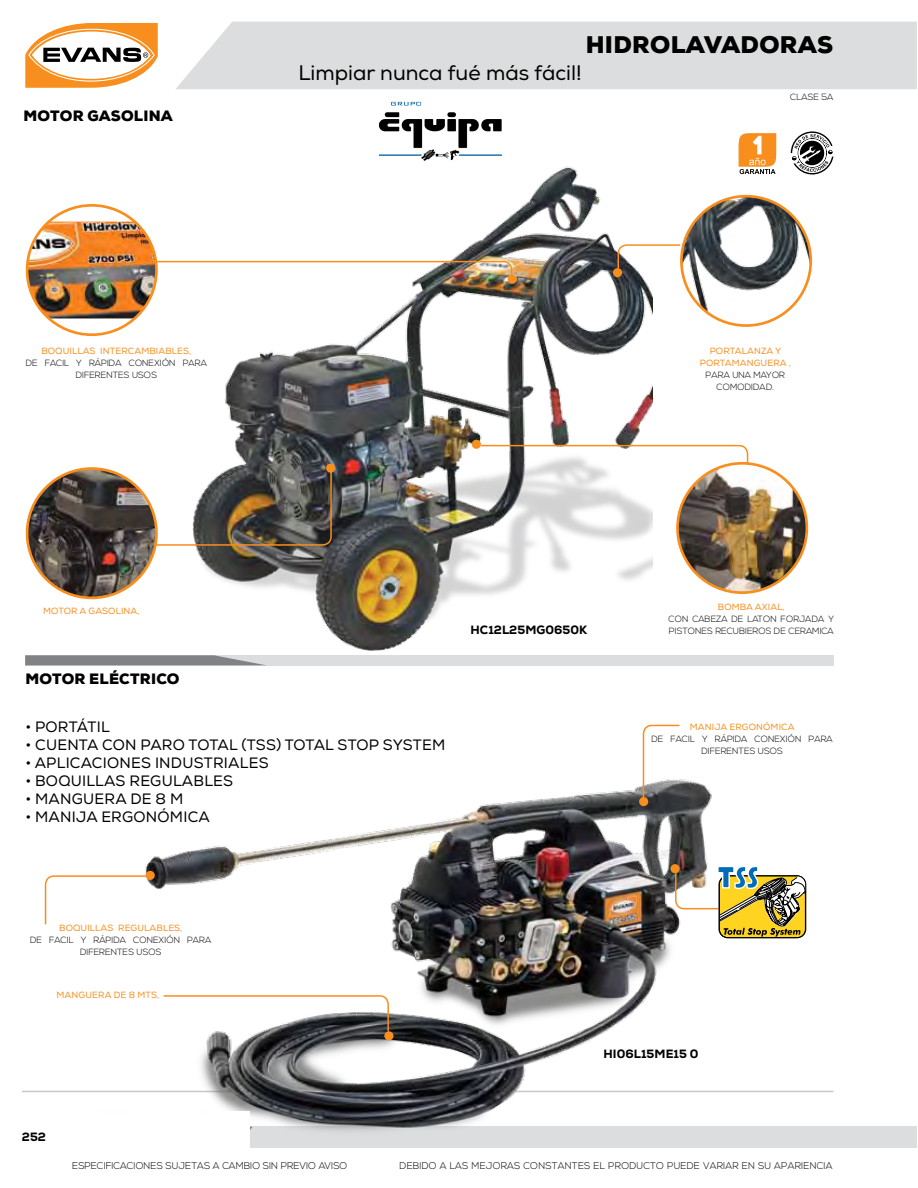
<style>
.page{position:relative;width:918px;height:1188px;background:#fff}
.page>*{position:absolute;margin:0;border:0;box-sizing:border-box;transform-origin:0 0}
.t1{font:900 24px "Nexa";letter-spacing:.015em;color:#000}
.t2{font:21px "Nexa";color:#000}
.t3{font:15px "Nexa";letter-spacing:.015em;color:#000}
.t4{font:900 15px "Nexa";letter-spacing:.015em;color:#000}
.t5{font:15px "Nexa";letter-spacing:-.01em;color:#000}
.t6{font:800 12px "Nexa";letter-spacing:.005em;color:#000}
.t7{font:300 9.75px "Nexa";letter-spacing:.02em;color:#000}
.t8{font:300 9.75px "Nexa";color:#000}
.t9{font:300 9px/12px "Nexa";color:#000;text-align:center}
.t10{font:9px/12px "Nexa";letter-spacing:.015em;color:#f78e1e}
</style>
<div class="page">
<div style="left:233px;top:1127px;width:684px;height:21px;background:#dcddde"></div>
<div style="left:176px;top:22px;width:741px;height:67px;background:#dcddde"></div>
<svg style="left:25px;top:23px;width:133px;height:65px"></svg>
<hr style="left:22px;top:1091px;width:811px;height:1px;background:#c7c8ca">
<svg style="left:791px;top:131px;width:42px;height:43px"></svg>
<img style="left:137px;top:166px;width:515px;height:485px">
<img style="left:136px;top:779px;width:581px;height:352px">
<div style="left:508px;top:275px;width:9px;height:9px;background:#f78e1e;border-radius:50%"></div>
<div style="left:326px;top:464px;width:9px;height:9px;background:#f78e1e;border-radius:50%"></div>
<div style="left:384px;top:1031px;width:9px;height:9px;background:#f78e1e;border-radius:50%"></div>
<div style="left:146px;top:871px;width:9px;height:9px;background:#f78e1e;border-radius:50%"></div>
<div style="left:639px;top:797px;width:9px;height:9px;background:#f78e1e;border-radius:50%"></div>
<svg style="left:670px;top:864px;width:10px;height:9px"></svg>
<div style="left:472px;top:440px;width:9px;height:9px;background:#f78e1e;border-radius:50%"></div>
<div style="left:613px;top:268px;width:9px;height:9px;background:#f78e1e;border-radius:50%"></div>
<img style="left:157px;top:260px;width:356px;height:19px">
<svg style="left:617px;top:244px;width:64px;height:26px"></svg>
<svg style="left:479px;top:444px;width:270px;height:23px"></svg>
<svg style="left:162px;top:994px;width:228px;height:39px"></svg>
<img style="left:142px;top:470px;width:191px;height:76px">
<svg style="left:44px;top:875px;width:103px;height:51px"></svg>
<svg style="left:642px;top:724px;width:39px;height:76px"></svg>
<img style="left:678px;top:463px;width:129px;height:130px;border-radius:65px">
<div style="left:676px;top:462px;width:132px;height:132px;border:3px solid #f78e1e;border-radius:50%"></div>
<img style="left:27px;top:469px;width:129px;height:129px;border-radius:65px">
<div style="left:26px;top:467px;width:132px;height:132px;border:3px solid #f78e1e;border-radius:50%"></div>
<svg style="left:27px;top:205px;width:129px;height:130px"></svg>
<img style="left:27px;top:222px;width:129px;height:96px">
<div style="left:26px;top:204px;width:132px;height:132px;border:3px solid #f78e1e;border-radius:50%"></div>
<img style="left:681px;top:196px;width:130px;height:123px">
<div style="left:680px;top:195px;width:132px;height:132px;border:3px solid #f78e1e;border-radius:50%"></div>
<div style="left:25px;top:655px;width:809px;height:10px;background:#dcddde"></div>
<svg style="left:25px;top:655px;width:239px;height:10px;background:#8c8d90"></svg>
<svg style="left:674px;top:866px;width:132px;height:71px"></svg>
<svg style="left:739px;top:133px;width:37px;height:41px;background:#eba051"></svg>
<img style="left:353px;top:87px;width:175px;height:87px">
<img style="left:136px;top:1111px;width:114px;height:37px">
<h1 class="t1" style="left:586px;top:29px;width:249px">HIDROLAVADORAS</h1>
<h3 class="t4" style="left:24px;top:106px;width:151px">MOTOR GASOLINA</h3>
<h2 class="t2" style="left:298px;top:60px;width:285px">LIMPIAR NUNCA FUÉ MÁS FÁCIL!</h2>
<p class="t9" style="left:790px;top:91px;width:45px">CLASE 5A</p>
<p class="t10" style="left:41px;top:345px;width:49px">BOQUI LLAS</p>
<p class="t10" style="left:100px;top:345px;width:23px">I NTERCAM</p>
<p class="t10" style="left:149px;top:345px;width:43px">BIABLES,</p>
<p class="t9" style="left:26px;top:357px;width:183px">DE FACIL Y RÁPIDA CONEXIÓN PARA<br>DIFERENTES USOS</p>
<p class="t10" style="left:700px;top:345px;width:83px;text-indent:10px">PORTALANZA Y<br>POR TAMA</p>
<p class="t10" style="left:747px;top:357px;width:22px">NGUERA</p>
<p class="t10" style="left:789px;top:357px;width:4px">,</p>
<p class="t9" style="left:706px;top:370px;width:81px">PARA UNA MAYOR<br>COMODIDAD.</p>
<p class="t10" style="left:43px;top:605px;width:98px">MOTOR A GASOLINA,</p>
<h3 class="t4" style="left:25px;top:669px;width:156px">MOTOR ELÉCTRICO</h3>
<h3 class="t3" style="left:25px;top:718px;width:86px">• PORTÁTI L</h3>
<h3 class="t3" style="left:25px;top:736px;width:22px">• CUE</h3>
<h3 class="t3" style="left:67px;top:736px;width:96px">NTA CO N PARO</h3>
<h3 class="t5" style="left:189px;top:736px;width:245px">TOTAL (TSS) TOTAL STOP SYSTEM</h3>
<h3 class="t3" style="left:25px;top:754px;width:21px">•APL</h3>
<h3 class="t3" style="left:66px;top:754px;width:193px">ICACION ES I NDUSTRIALES</h3>
<h3 class="t3" style="left:25px;top:772px;width:198px">• BOQUI LLAS REGU LABLES</h3>
<h3 class="t3" style="left:25px;top:790px;width:70px">• MANGUERA</h3>
<h3 class="t3" style="left:130px;top:790px;width:52px">DE 8 M</h3>
<h3 class="t3" style="left:25px;top:808px;width:156px">• MANIJA ERGONÓMICA</h3>
<h3 class="t6" style="left:470px;top:623px;width:118px">HC12L25MG0650K</h3>
<p class="t10" style="left:718px;top:601px;width:68px">BOM BA AXIAL,</p>
<p class="t9" style="left:669px;top:614px;width:167px;text-align:left">CON CABEZA DE LATON FORJADA Y<br>PISTONES RECUBIEROS DE CERAMICA</p>
<p class="t10" style="left:690px;top:721px;width:106px">MAN IJA ERGONÓMICA</p>
<p class="t9" style="left:652px;top:734px;width:183px">DE FACIL Y RÁPIDA CONEXIÓN PARA<br>DIFERENTES USOS</p>
<p class="t10" style="left:59px;top:922px;width:49px">BOQUI LLAS</p>
<p class="t10" style="left:118px;top:922px;width:66px">REGULABLES,</p>
<p class="t9" style="left:30px;top:934px;width:183px">DE FACIL Y RÁPIDA CONEXIÓN PARA<br>DIFERENTES USOS</p>
<p class="t10" style="left:57px;top:989px;width:104px">MANG UERA DE 8 MTS,</p>
<h3 class="t6" style="left:22px;top:1129px;width:26px">252</h3>
<h3 class="t6" style="left:603px;top:1046px;width:97px">H i06l15me15 0</h3>
<p class="t8" style="left:72px;top:1160px;width:277px">ESPECIFICACIONES SUJETAS A CAMBIO SIN PREVIO AVISO</p>
<p class="t7" style="left:400px;top:1160px;width:434px">DEBIDO A LAS MEJORAS CONSTANTES EL PRODUCTO PUEDE VARIAR EN SU APARIENCIA</p>
</div>
